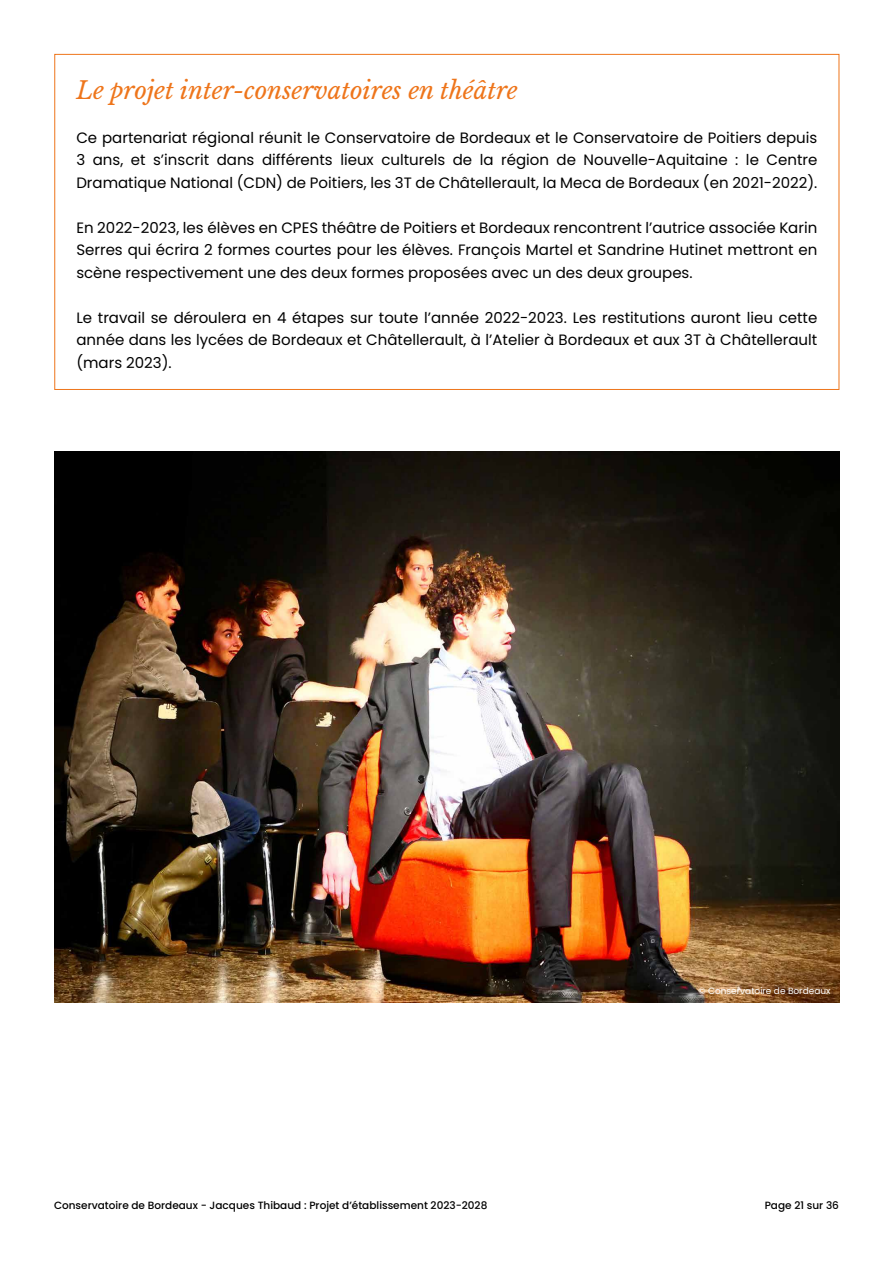
<style>
.page{position:relative;width:893px;height:1263px;background:#fff}
.page>*{position:absolute;margin:0;border:0;box-sizing:border-box;transform-origin:0 0}
.t1{font:italic 24px "Libre Baskerville";color:#ee751b}
.t2{font:15px/22.5px "Poppins";color:#000;text-align:justify}
.t3{font:500 10.5px "Poppins";color:#000}
.t4{font:9px "Poppins";color:#fff}
</style>
<div class="page">
<img style="left:55px;top:452px;width:784px;height:550px">
<h1 class="t1" style="left:76px;top:76px;width:443px">Le projet inter-conservatoires en théâtre</h1>
<p class="t2" style="left:76px;top:126px;width:742px">Ce partenariat régional réunit le Conservatoire de Bordeaux et le Conservatoire de Poitiers depuis 3 ans, et s’inscrit dans différents lieux culturels de la région de Nouvelle-Aquitaine : le Centre Dramatique National (CDN) de Poitiers, les 3T de Châtellerault, la Meca de Bordeaux (en 2021-2022).</p>
<p class="t2" style="left:76px;top:216px;width:742px">En 2022-2023, les élèves en CPES théâtre de Poitiers et Bordeaux rencontrent l’autrice associée Karin Serres qui écrira 2 formes courtes pour les élèves. François Martel et Sandrine Hutinet mettront en scène respectivement une des deux formes proposées avec un des deux groupes.</p>
<p class="t2" style="left:76px;top:306px;width:742px">Le travail se déroulera en 4 étapes sur toute l’année 2022-2023. Les restitutions auront lieu cette année dans les lycées de Bordeaux et Châtellerault, à l’Atelier à Bordeaux et aux 3T à Châtellerault (mars 2023).</p>
<p class="t4" style="left:699px;top:986px;width:133px">© Conservatoire de Bordeaux</p>
<p class="t3" style="left:54px;top:1199px;width:435px">Conservatoire de Bordeaux - Jacques Thibaud : Projet d’établissement 2023-2028</p>
<p class="t3" style="left:765px;top:1199px;width:76px">Page 21 sur 36</p>
</div>
